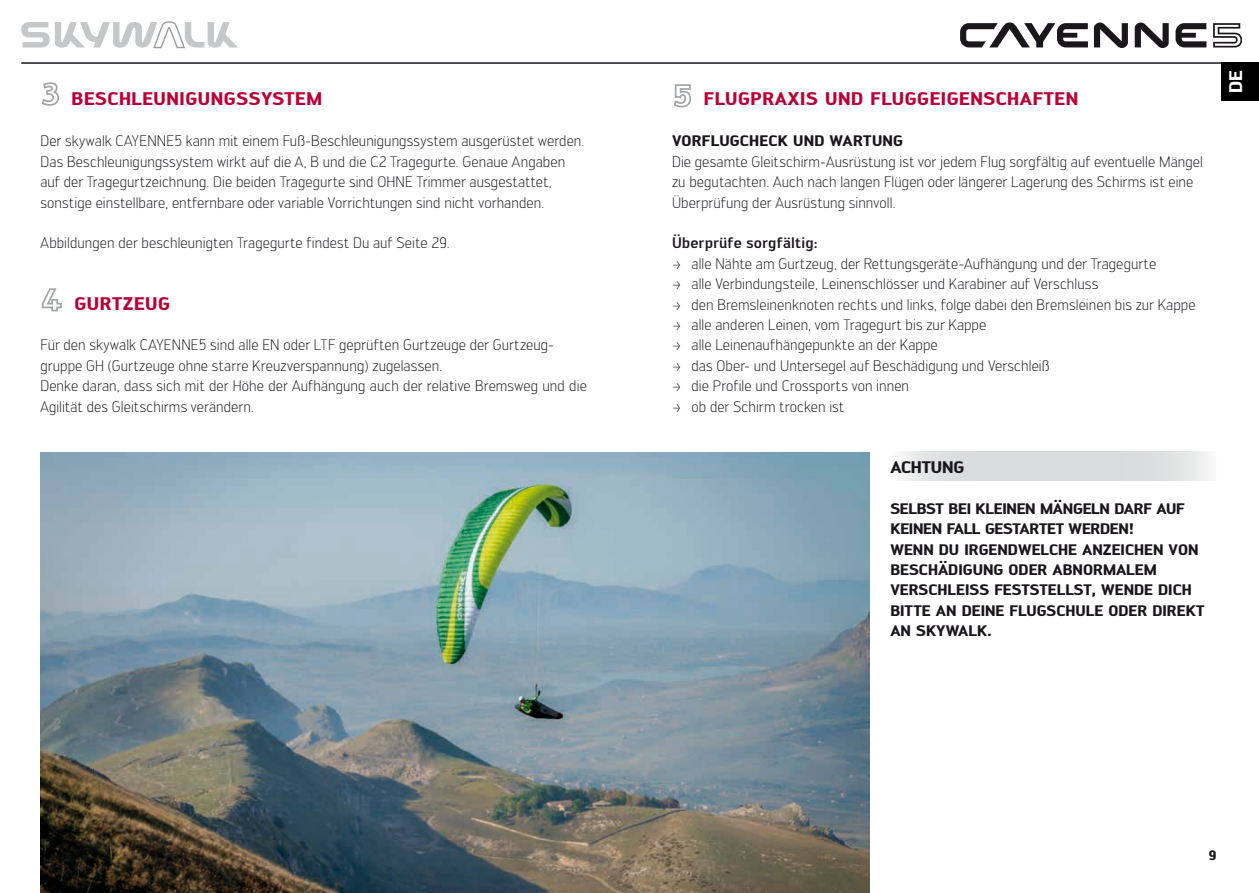
<style>
.page{position:relative;width:1259px;height:893px;background:#fff}
.page>*{position:absolute;margin:0;border:0;box-sizing:border-box;transform-origin:0 0}
.t1{font:700 18px "Engel";letter-spacing:.03em;color:#ba0036}
.t2{font:700 18px "Engel";color:#fff}
.t3{font:700 16.5px "Engel";letter-spacing:-.01em;color:#1a171c}
.t4{font:300 15px/20.4px "Engel";letter-spacing:.005em;color:#1a171c}
.t5{font:700 15px/20.4px "Engel";color:#1a171c}
.t6{font:500 15px "Engel";letter-spacing:.01em;color:#1a171c}
.t7{font:700 13.5px "Engel";color:#1a171c}
</style>
<div class="page">
<svg style="left:960px;top:22px;width:282px;height:26px"></svg>
<hr style="left:21px;top:62px;width:1238px;height:2px;background:#1a171c">
<svg style="left:21px;top:21px;width:217px;height:28px"></svg>
<svg style="left:902px;top:452px;width:305px;height:28px;background:#dedfdf"></svg>
<svg style="left:42px;top:82px;width:17px;height:24px"></svg>
<svg style="left:41px;top:288px;width:21px;height:24px"></svg>
<svg style="left:674px;top:84px;width:17px;height:24px"></svg>
<div style="left:1221px;top:63px;width:38px;height:38px;background:#000"></div>
<img style="left:40px;top:452px;width:830px;height:441px">
<p class="t1" style="left:72px;top:88px;width:252px">BESCHLEUNIGUNGSSYSTEM</p>
<p class="t4" style="left:40px;top:131px;width:545px">Der skywalk CAYENNE5 kann mit einem Fuß-Beschleunigungssystem ausgerüstet werden.<br>Das Beschleunigungssystem wirkt auf die A, B und die C2 Tragegurte. Genaue Angaben auf der Tragegurtzeichnung. Die beiden Tragegurte sind OHNE Trimmer ausgestattet, sonstige einstellbare, entfernbare oder variable Vorrichtungen sind nicht vorhanden.</p>
<p class="t4" style="left:40px;top:233px;width:411px">Abbildungen der beschleunigten Tragegurte findest Du auf Seite 29.</p>
<p class="t1" style="left:74px;top:292px;width:97px">GURTZEUG</p>
<p class="t4" style="left:40px;top:335px;width:548px">Für den skywalk CAYENNE5 sind alle EN oder LTF geprüften Gurtzeuge der Gurtzeug&shy;gruppe GH (Gurtzeuge ohne starre Kreuzverspannung) zugelassen.<br>Denke daran, dass sich mit der Höhe der Aufhängung auch der relative Bremsweg und die Agilität des Gleitschirms verändern.</p>
<p class="t1" style="left:704px;top:88px;width:376px">FLUGPRAXIS UND FLUGGEIGENSCHAFTEN</p>
<p class="t5" style="left:672px;top:131px;width:233px">VORFLUGCHECK UND WARTUNG</p>
<p class="t4" style="left:672px;top:151px;width:532px">Die gesamte Gleitschirm-Ausrüstung ist vor jedem Flug sorgfältig auf eventuelle Mängel zu begutachten. Auch nach langen Flügen oder längerer Lagerung des Schirms ist eine<br>Überprüfung der Ausrüstung sinnvoll.</p>
<p class="t6" style="left:672px;top:234px;width:147px">Überprüfe sorgfältig:</p>
<p class="t4" style="left:672px;top:253px;width:525px">&gt; alle Nähte am Gurtzeug, der Rettungsgeräte-Aufhängung und der Tragegurte<br>&gt; alle Verbindungsteile, Leinenschlösser und Karabiner auf Verschluss<br>&gt; den Bremsleinenknoten rechts und links, folge dabei den Bremsleinen bis zur Kappe &gt; alle anderen Leinen, vom Tragegurt bis zur Kappe<br>&gt; alle Leinenaufhängepunkte an der Kappe<br>&gt; das Ober- und Untersegel auf Beschädigung und Verschleiß<br>&gt; die Profile und Crossports von innen<br>&gt; ob der Schirm trocken ist</p>
<p class="t3" style="left:890px;top:457px;width:75px">ACHTUNG</p>
<p class="t5" style="left:890px;top:498px;width:315px">SELBST BEI KLEINEN MÄNGELN DARF AUF<br>KEINEN FALL GESTARTET WERDEN!<br>WENN DU IRGENDWELCHE ANZEICHEN VON<br>BESCHÄDIGUNG ODER ABNORMALEM<br>VERSCHLEISS FESTSTELLST, WENDE DICH<br>BITTE AN DEINE FLUGSCHULE ODER DIREKT<br>AN SKYWALK.</p>
<p class="t2" style="left:1224px;top:93px;width:24px;rotate:-90deg">DE</p>
<p class="t7" style="left:1208px;top:847px;width:9px">9</p>
</div>
